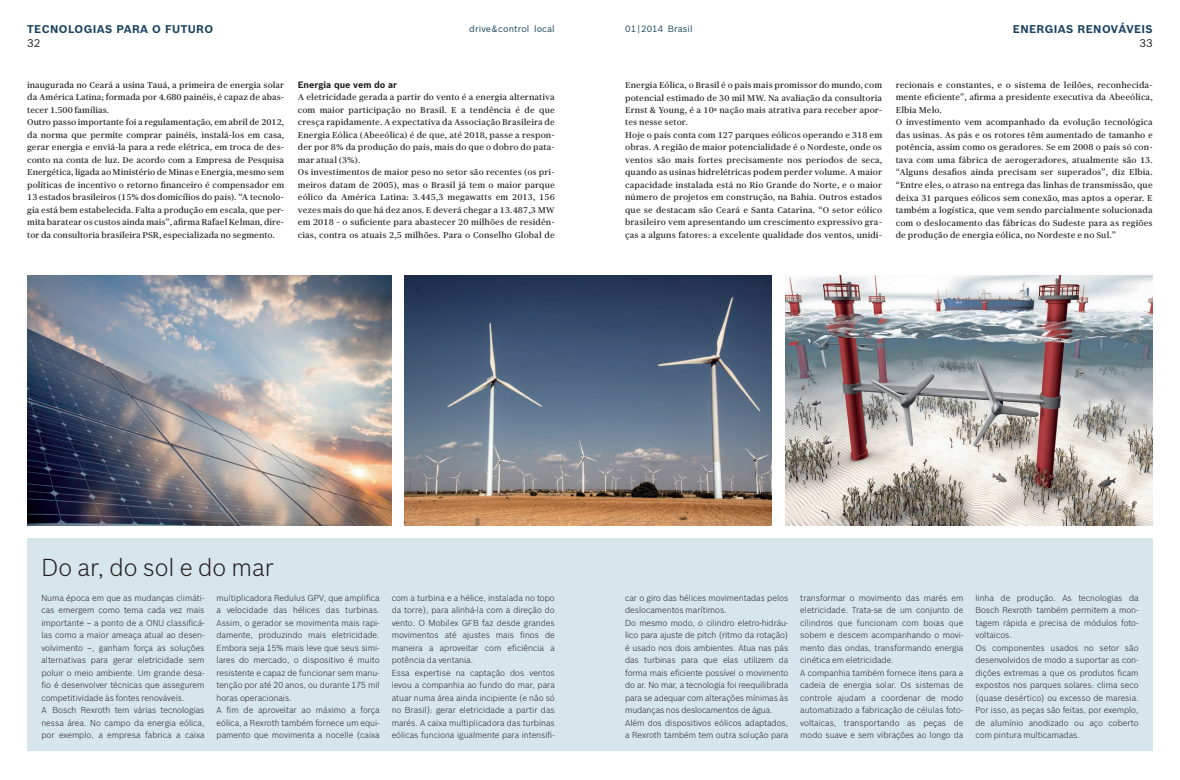
<style>
.page{position:relative;width:1180px;height:780px;background:#fff}
.page>*{position:absolute;margin:0;border:0;box-sizing:border-box;transform-origin:0 0}
.t1{font:300 24px "Bosch Sans";color:#231f20}
.t2{font:700 11px "Bosch Sans";letter-spacing:.035em;color:#1a4360}
.t3{font:11px "Bosch Sans";color:#231f20}
.t4{font:9px "Bosch Sans";letter-spacing:.01em;color:#1a4360}
.t5{font:700 9px "Bosch Sans";color:#231f20}
.t6{font:8.5px/12.5px "Bosch Serif";letter-spacing:.01em;color:#231f20}
.t7{font:300 8.5px/12.5px "Bosch Sans";color:#231f20}
</style>
<div class="page">
<img style="left:27px;top:275px;width:364px;height:250px">
<div style="left:27px;top:538px;width:1125px;height:212px;background:#d7e5ec"></div>
<img style="left:785px;top:275px;width:367px;height:250px">
<img style="left:405px;top:275px;width:366px;height:250px">
<p class="t4" style="left:469px;top:23px;width:87px">drive &amp; control local</p>
<p class="t4" style="left:625px;top:23px;width:69px">01 | 2014 Brasil</p>
<p class="t2" style="left:1012px;top:22px;width:141px">ENERGIAS RENOVÁVEIS</p>
<p class="t2" style="left:27px;top:22px;width:187px">TECNOLOGIAS PARA O FUTURO</p>
<p class="t3" style="left:27px;top:36px;width:15px">32</p>
<p class="t3" style="left:1139px;top:36px;width:15px">33</p>
<p class="t6" style="left:27px;top:79px;width:258px">inaugurada no Ceará a usina Tauá, a primeira de energia solar da América Latina; formada por 4.680 painéis, é capaz de abas&shy;tecer 1.500 famílias.<br>Outro passo importante foi a regulamentação, em abril de 2012, da norma que permite comprar painéis, instalá-los em casa, gerar energia e enviá-la para a rede elétrica, em troca de des&shy;conto na conta de luz. De acordo com a Empresa de Pesquisa Energética, ligada ao Ministério de Minas e Energia, mesmo sem políticas de incentivo o retorno financeiro é compensador em 13 estados brasileiros (15% dos domicílios do país). “A tecnolo&shy;gia está bem estabelecida. Falta a produção em escala, que per&shy;mita baratear os custos ainda mais”, afirma Rafael Kelman, dire&shy;tor da consultoria brasileira PSR, especializada no segmento.</p>
<p class="t5" style="left:298px;top:79px;width:101px">ENERGIA QUE VEM DO AR</p>
<p class="t6" style="left:298px;top:91px;width:258px">A eletricidade gerada a partir do vento é a energia alternativa com maior participação no Brasil. E a tendência é de que cresça rapidamente. A expectativa da Associação Brasileira de Energia Eólica (Abeeólica) é de que, até 2018, passe a respon&shy;der por 8% da produção do país, mais do que o dobro do pata&shy;mar atual (3%).<br>Os investimentos de maior peso no setor são recentes (os pri&shy;meiros datam de 2005), mas o Brasil já tem o maior parque eólico da América Latina: 3.445,3 megawatts em 2013, 156 vezes mais do que há dez anos. E deverá chegar a 13.487,3 MW em 2018 – o suficiente para abastecer 20 milhões de residên&shy;cias, contra os atuais 2,5 milhões. Para o Conselho Global de</p>
<p class="t6" style="left:625px;top:79px;width:258px">Energia Eólica, o Brasil é o país mais promissor do mundo, com potencial estimado de 30 mil MW. Na avaliação da consultoria Ernst &amp; Young, é a 10<sup>a</sup> nação mais atrativa para receber apor&shy;tes nesse setor.<br>Hoje o país conta com 127 parques eólicos operando e 318 em obras. A região de maior potencialidade é o Nordeste, onde os ventos são mais fortes precisamente nos períodos de seca, quando as usinas hidrelétricas podem perder volume. A maior capacidade instalada está no Rio Grande do Norte, e o maior número de projetos em construção, na Bahia. Outros estados que se destacam são Ceará e Santa Catarina. “O setor eólico brasileiro vem apresentando um crescimento expressivo gra&shy;ças a alguns fatores: a excelente qualidade dos ventos, unidi-</p>
<p class="t6" style="left:895px;top:79px;width:258px">recionais e constantes, e o sistema de leilões, reconhecida&shy;mente eficiente”, afirma a presidente executiva da Abeeólica, Elbia Melo.<br>O investimento vem acompanhado da evolução tecnológica das usinas. As pás e os rotores têm aumentado de tamanho e potência, assim como os geradores. Se em 2008 o país só con&shy;tava com uma fábrica de aerogeradores, atualmente são 13. “Alguns desafios ainda precisam ser superados”, diz Elbia. “Entre eles, o atraso na entrega das linhas de transmissão, que deixa 31 parques eólicos sem conexão, mas aptos a operar. E também a logística, que vem sendo parcialmente solucionada com o deslocamento das fábricas do Sudeste para as regiões de produção de energia eólica, no Nordeste e no Sul.”</p>
<h1 class="t1" style="left:41px;top:552px;width:234px">Do ar, do sol e do mar</h1>
<p class="t7" style="left:41px;top:591px;width:165px">Numa época em que as mudanças climáti&shy;cas emergem como tema cada vez mais importante – a ponto de a ONU classificá&shy;las como a maior ameaça atual ao desen&shy;volvimento –, ganham força as soluções alternativas para gerar eletricidade sem poluir o meio ambiente. Um grande desa&shy;fio é desenvolver técnicas que assegurem competitividade às fontes renováveis.<br>A Bosch Rexroth tem várias tecnologias nessa área. No campo da energia eólica, por exemplo, a empresa fabrica a caixa</p>
<p class="t7" style="left:216px;top:591px;width:165px">multiplicadora Redulus GPV, que amplifica a velocidade das hélices das turbinas.<br>Assim, o gerador se movimenta mais rapi&shy;damente, produzindo mais eletricidade.<br>Embora seja 15% mais leve que seus simi&shy;lares do mercado, o dispositivo é muito resistente e capaz de funcionar sem manu&shy;tenção por até 20 anos, ou durante 175 mil horas operacionais.<br>A fim de aproveitar ao máximo a força eólica, a Rexroth também fornece um equi&shy;pamento que movimenta a nocelle (caixa</p>
<p class="t7" style="left:391px;top:591px;width:165px">com a turbina e a hélice, instalada no topo da torre), para alinhá-la com a direção do vento. O Mobilex GFB faz desde grandes movimentos até ajustes mais finos de maneira a aproveitar com eficiência a potência da ventania.<br>Essa expertise na captação dos ventos levou a companhia ao fundo do mar, para atuar numa área ainda incipiente (e não só no Brasil): gerar eletricidade a partir das marés. A caixa multiplicadora das turbinas eólicas funciona igualmente para intensifi-</p>
<p class="t7" style="left:625px;top:591px;width:165px">car o giro das hélices movimentadas pelos deslocamentos marítimos.<br>Do mesmo modo, o cilindro eletro-hidráu&shy;lico para ajuste de pitch (ritmo da rotação) é usado nos dois ambientes. Atua nas pás das turbinas para que elas utilizem da forma mais eficiente possível o movimento do ar. No mar, a tecnologia foi reequilibrada para se adequar com alterações mínimas às mudanças nos deslocamentos de água.<br>Além dos dispositivos eólicos adaptados, a Rexroth também tem outra solução para</p>
<p class="t7" style="left:800px;top:591px;width:165px">transformar o movimento das marés em eletricidade. Trata-se de um conjunto de cilindros que funcionam com boias que sobem e descem acompanhando o movi&shy;mento das ondas, transformando energia cinética em eletricidade.<br>A companhia também fornece itens para a cadeia de energia solar. Os sistemas de controle ajudam a coordenar de modo automatizado a fabricação de células foto&shy;voltaicas, transportando as peças de modo suave e sem vibrações ao longo da</p>
<p class="t7" style="left:975px;top:591px;width:165px">linha de produção. As tecnologias da Bosch Rexroth também permitem a mon&shy;tagem rápida e precisa de módulos foto&shy;voltaicos.<br>Os componentes usados no setor são desenvolvidos de modo a suportar as con&shy;dições extremas a que os produtos ficam expostos nos parques solares: clima seco (quase desértico) ou excesso de maresia.<br>Por isso, as peças são feitas, por exemplo, de alumínio anodizado ou aço coberto com pintura multicamadas.</p>
</div>
